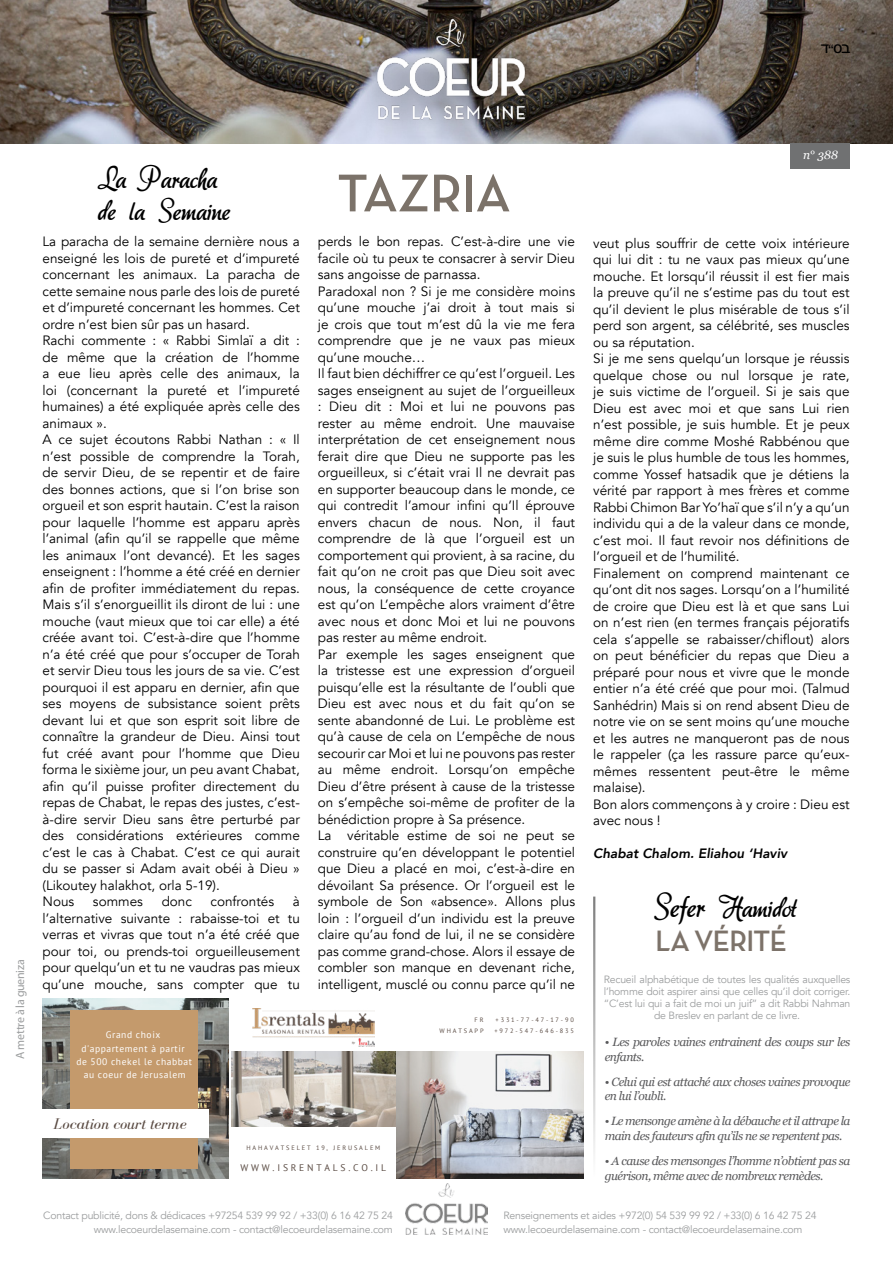
<style>
.page{position:relative;width:893px;height:1263px;background:#fff}
.page>*{position:absolute;margin:0;border:0;box-sizing:border-box;transform-origin:0 0}
.t1{font:700 54px "Neutra Disp";color:#7b7269}
.t2{font:700 30px "Neutra Disp";letter-spacing:-.02em;color:#7c7269}
.t3{font:27px/32.4px "aka Dora";letter-spacing:-.01em;color:#000}
.t4{font:16.5px "Arial Hebrew";color:#000}
.t5{font:italic 15.9px "Bodoni FLF";color:#594a42}
.t6{font:13.5px/16.5px "Avenir";color:#000}
.t7{font:italic 800 13.5px "Avenir";color:#000}
.t8{font:italic 12px/14.4px "Georgia";letter-spacing:-.04em;color:#58585a}
.t9{font:12px "Myriad Pro";letter-spacing:-.025em;color:#9c9e9f}
.t10{font:italic 12px "Georgia";color:#fff}
.t11{font:10.5px/12px "Avenir";letter-spacing:-.02em;color:#9c9e9f;text-align:center}
.t12{font:9.6px/13.4px "PT Sans";letter-spacing:.06em;color:#fff;text-align:center}
.t13{font:9.6px "PT Sans";letter-spacing:.29em;color:#594a42}
.t14{font:6.3px/10.5px "PT Sans";letter-spacing:.29em;color:#594a42}
.s1{font-size:30px}
</style>
<div class="page">
<img style="left:0;top:0;width:893px;height:144px">
<hr style="left:593px;top:896px;width:2px;height:282px;background:#000">
<div style="left:790px;top:144px;width:60px;height:25px;background:#707172"></div>
<div style="left:352px;top:0;width:202px;height:148px;background:#000;opacity:.75"></div>
<img style="left:374px;top:15px;width:154px;height:120px">
<img style="left:406px;top:1183px;width:81px;height:51px">
<img style="left:231px;top:1052px;width:165px;height:74px">
<img style="left:43px;top:999px;width:186px;height:180px">
<div style="left:71px;top:1010px;width:127px;height:159px;background:#c49a6c"></div>
<img style="left:252px;top:1008px;width:122px;height:38px">
<img style="left:397px;top:1052px;width:187px;height:127px">
<div style="left:43px;top:1109px;width:166px;height:29px;background:#fff"></div>
<p class="t4" style="left:821px;top:39px;width:31px">בס”ד</p>
<p class="t9" style="left:13px;top:1059px;width:101px;rotate:-90deg">A mettre à la gueniza</p>
<h3 class="t3" style="left:98px;top:161px;width:135px">La Paracha de la Semaine</h3>
<h1 class="t1" style="left:338px;top:163px;width:175px">TAZRIA</h1>
<p class="t10" style="left:803px;top:147px;width:36px">n° 388</p>
<p class="t6" style="left:318px;top:234px;width:259px">perds le bon repas. C’est-à-dire une vie facile où tu peux te consacrer à servir Dieu sans angoisse de parnassa.<br>Paradoxal non ? Si je me considère moins qu’une mouche j’ai droit à tout mais si je crois que tout m’est dû la vie me fera comprendre que je ne vaux pas mieux qu’une mouche…<br>Il faut bien déchiffrer ce qu’est l’orgueil. Les sages enseignent au sujet de l’orgueilleux : Dieu dit : Moi et lui ne pouvons pas rester au même endroit. Une mauvaise interprétation de cet enseignement nous ferait dire que Dieu ne supporte pas les orgueilleux, si c’était vrai Il ne devrait pas en supporter beaucoup dans le monde, ce qui contredit l’amour infini qu’Il éprouve envers chacun de nous. Non, il faut comprendre de là que l’orgueil est un comportement qui provient, à sa racine, du fait qu’on ne croit pas que Dieu soit avec nous, la conséquence de cette croyance est qu’on L’empêche alors vraiment d’être avec nous et donc Moi et lui ne pouvons pas rester au même endroit.<br>Par exemple les sages enseignent que la tristesse est une expression d’orgueil puisqu’elle est la résultante de l’oubli que Dieu est avec nous et du fait qu’on se sente abandonné de Lui. Le problème est qu’à cause de cela on L’empêche de nous secourir car Moi et lui ne pouvons pas rester au même endroit. Lorsqu’on empêche Dieu d’être présent à cause de la tristesse on s’empêche soi-même de profiter de la bénédiction propre à Sa présence.<br>La véritable estime de soi ne peut se construire qu’en développant le potentiel que Dieu a placé en moi, c’est-à-dire en dévoilant Sa présence. Or l’orgueil est le symbole de Son «absence». Allons plus loin : l’orgueil d’un individu est la preuve claire qu’au fond de lui, il ne se considère pas comme grand-chose. Alors il essaye de combler son manque en devenant riche, intelligent, musclé ou connu parce qu’il ne</p>
<p class="t6" style="left:593px;top:235px;width:258px">veut plus souffrir de cette voix intérieure qui lui dit : tu ne vaux pas mieux qu’une mouche. Et lorsqu’il réussit il est fier mais la preuve qu’il ne s’estime pas du tout est qu’il devient le plus misérable de tous s’il perd son argent, sa célébrité, ses muscles ou sa réputation.<br>Si je me sens quelqu’un lorsque je réussis quelque chose ou nul lorsque je rate, je suis victime de l’orgueil. Si je sais que Dieu est avec moi et que sans Lui rien n’est possible, je suis humble. Et je peux même dire comme Moshé Rabbénou que je suis le plus humble de tous les hommes, comme Yossef hatsadik que je détiens la vérité par rapport à mes frères et comme Rabbi Chimon Bar Yo’haï que s’il n’y a qu’un individu qui a de la valeur dans ce monde, c’est moi. Il faut revoir nos définitions de l’orgueil et de l’humilité.<br>Finalement on comprend maintenant ce qu’ont dit nos sages. Lorsqu’on a l’humilité de croire que Dieu est là et que sans Lui on n’est rien (en termes français péjoratifs cela s’appelle se rabaisser/chiflout) alors on peut bénéficier du repas que Dieu a préparé pour nous et vivre que le monde entier n’a été créé que pour moi. (Talmud Sanhédrin) Mais si on rend absent Dieu de notre vie on se sent moins qu’une mouche et les autres ne manqueront pas de nous le rappeler (ça les rassure parce qu’eux&shy;mêmes ressentent peut-être le même malaise).<br>Bon alors commençons à y croire : Dieu est avec nous !</p>
<p class="t6" style="left:43px;top:234px;width:259px">La paracha de la semaine dernière nous a enseigné les lois de pureté et d’impureté concernant les animaux. La paracha de cette semaine nous parle des lois de pureté et d’impureté concernant les hommes. Cet ordre n’est bien sûr pas un hasard.<br>Rachi commente : « Rabbi Simlaï a dit : de même que la création de l’homme a eue lieu après celle des animaux, la loi (concernant la pureté et l’impureté humaines) a été expliquée après celle des animaux ».<br>A ce sujet écoutons Rabbi Nathan : « Il n’est possible de comprendre la Torah, de servir Dieu, de se repentir et de faire des bonnes actions, que si l’on brise son orgueil et son esprit hautain. C’est la raison pour laquelle l’homme est apparu après l’animal (afin qu’il se rappelle que même les animaux l’ont devancé). Et les sages enseignent : l’homme a été créé en dernier afin de profiter immédiatement du repas.<br>Mais s’il s’enorgueillit ils diront de lui : une mouche (vaut mieux que toi car elle) a été créée avant toi. C’est-à-dire que l’homme n’a été créé que pour s’occuper de Torah et servir Dieu tous les jours de sa vie. C’est pourquoi il est apparu en dernier, afin que ses moyens de subsistance soient prêts devant lui et que son esprit soit libre de connaître la grandeur de Dieu. Ainsi tout fut créé avant pour l’homme que Dieu forma le sixième jour, un peu avant Chabat, afin qu’il puisse profiter directement du repas de Chabat, le repas des justes, c’est&shy;à-dire servir Dieu sans être perturbé par des considérations extérieures comme c’est le cas à Chabat. C’est ce qui aurait du se passer si Adam avait obéi à Dieu » (Likoutey halakhot, orla 5-19).<br>Nous</p>
<p class="t7" style="left:593px;top:845px;width:196px">Chabat Chalom. Eliahou ‘Haviv</p>
<h3 class="t3" style="left:654px;top:891px;width:144px"><span class="s1">Sefer</span> Hamidot</h3>
<h2 class="t2" style="left:655px;top:924px;width:133px">LA VÉRITÉ</h2>
<p class="t11" style="left:604px;top:973px;width:248px">Recueil alphabétique de toutes les qualités auxquelles l’homme doit aspirer ainsi que celles qu’il doit corriger. “C’est lui qui a fait de moi un juif” a dit Rabbi Nahman de Breslev en parlant de ce livre.</p>
<p class="t6" style="left:93px;top:894px;width:52px">sommes</p>
<p class="t6" style="left:162px;top:894px;width:32px">donc</p>
<p class="t6" style="left:211px;top:894px;width:65px">confrontés</p>
<p class="t6" style="left:43px;top:894px;width:259px;text-align:justify;text-indent:250px">à l’alternative suivante : rabaisse-toi et tu verras et vivras que tout n’a été créé que pour toi, ou prends-toi orgueilleusement pour quelqu’un et tu ne vaudras pas mieux qu’une mouche, sans compter que tu</p>
<p class="t14" style="left:494px;top:1014px;width:81px">+331-77-47-17-90 +972-547-646-835</p>
<p class="t14" style="left:440px;top:1014px;width:45px;text-align:right">F R<br>WHATSAPP</p>
<p class="t12" style="left:76px;top:1028px;width:117px">Grand choix d'appartement à partir de 500 chekel le chabbat au coeur de Jerusalem</p>
<p class="t8" style="left:605px;top:1035px;width:247px">• Les paroles vaines entrainent des coups sur les enfants.</p>
<p class="t8" style="left:605px;top:1074px;width:247px">• Celui qui est attaché aux choses vaines provoque en lui l’oubli.</p>
<p class="t8" style="left:605px;top:1114px;width:247px">• Le mensonge amène à la débauche et il attrape la main des fauteurs afin qu’ils ne se repentent pas.</p>
<p class="t8" style="left:605px;top:1154px;width:247px">• A cause des mensonges l’homme n’obtient pas sa guérison, même avec de nombreux remèdes.</p>
<p class="t5" style="left:54px;top:1115px;width:135px">Location court terme</p>
<p class="t14" style="left:246px;top:1142px;width:135px">HAHAVATSELET 19, JERUSALEM</p>
<p class="t13" style="left:241px;top:1161px;width:147px">WWW.ISRENTALS.CO.IL</p>
<p class="t11" style="left:43px;top:1209px;width:351px;line-height:13.5px;text-align:right">Contact publicité, dons &amp; dédicaces +97254 539 99 92 / +33(0) 6 16 42 75 24 www.lecoeurdelasemaine.com - contact@lecoeurdelasemaine.com</p>
<p class="t11" style="left:503px;top:1209px;width:315px;line-height:13.5px;text-align:left">Renseignements et aides +972(0) 54 539 99 92 / +33(0) 6 16 42 75 24 www.lecoeurdelasemaine.com - contact@lecoeurdelasemaine.com</p>
</div>
